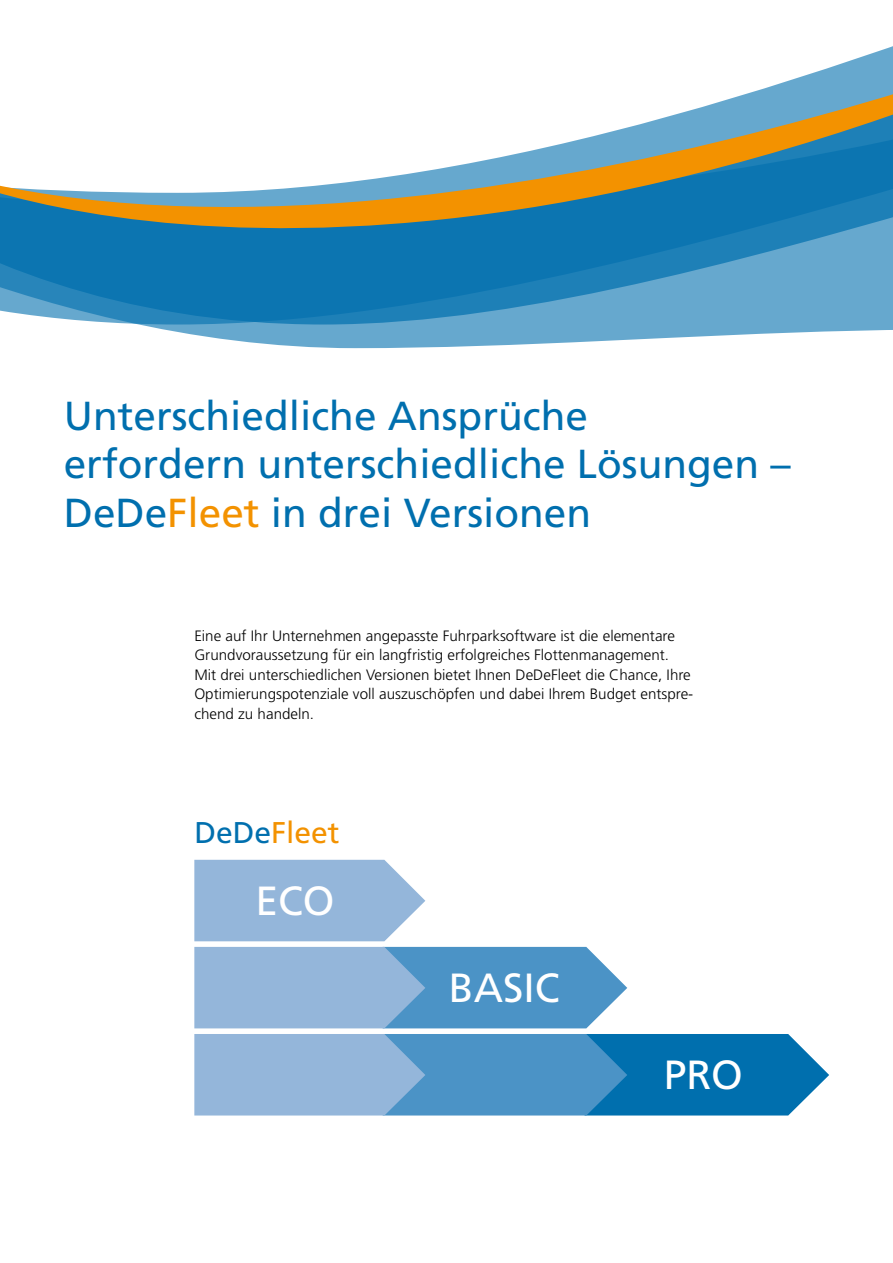
<style>
.page{position:relative;width:893px;height:1263px;background:#fff}
.page>*{position:absolute;margin:0;border:0;box-sizing:border-box;transform-origin:0 0}
.t1{font:40.65px "Frutiger";color:#fff}
.t2{font:40.5px/48.6px "Frutiger LT Std";color:#006fae}
.t3{font:30px "Frutiger LT Std";color:#f39200}
.t4{font:300 15px/19.5px "Frutiger LT Std";color:#000}
.s1{color:#f39200}
.s2{color:#006fae}
</style>
<div class="page">
<svg style="left:194px;top:947px;width:433px;height:81px;background:#76a8d2"></svg>
<svg style="left:194px;top:860px;width:231px;height:81px;background:#9dbcdd"></svg>
<svg style="left:194px;top:1034px;width:635px;height:81px;background:#5096c6"></svg>
<svg style="left:0;top:46px;width:893px;height:303px"></svg>
<h2 class="t2" style="left:64px;top:391px;width:728px">Unterschiedliche Ansprüche<br>erfordern unterschiedliche Lösungen –<br>DeDe<span class="s1">Fleet</span> in drei Versionen</h2>
<p class="t4" style="left:194px;top:626px;width:500px">Eine auf Ihr Unternehmen angepasste Fuhrparksoftware ist die elementare Grundvoraussetzung für ein langfristig erfolgreiches Flottenmanagement.<br>Mit drei unterschiedlichen Versionen bietet Ihnen DeDeFleet die Chance, Ihre Optimierungspotenziale voll auszuschöpfen und dabei Ihrem Budget entspre&shy;chend zu handeln.</p>
<h3 class="t3" style="left:194px;top:815px;width:147px"><span class="s2">DeDe</span>Fleet</h3>
<h1 class="t1" style="left:255px;top:877px;width:81px">ECO</h1>
<h1 class="t1" style="left:449px;top:964px;width:112px">BASIC</h1>
<h1 class="t1" style="left:664px;top:1051px;width:81px">PRO</h1>
</div>
